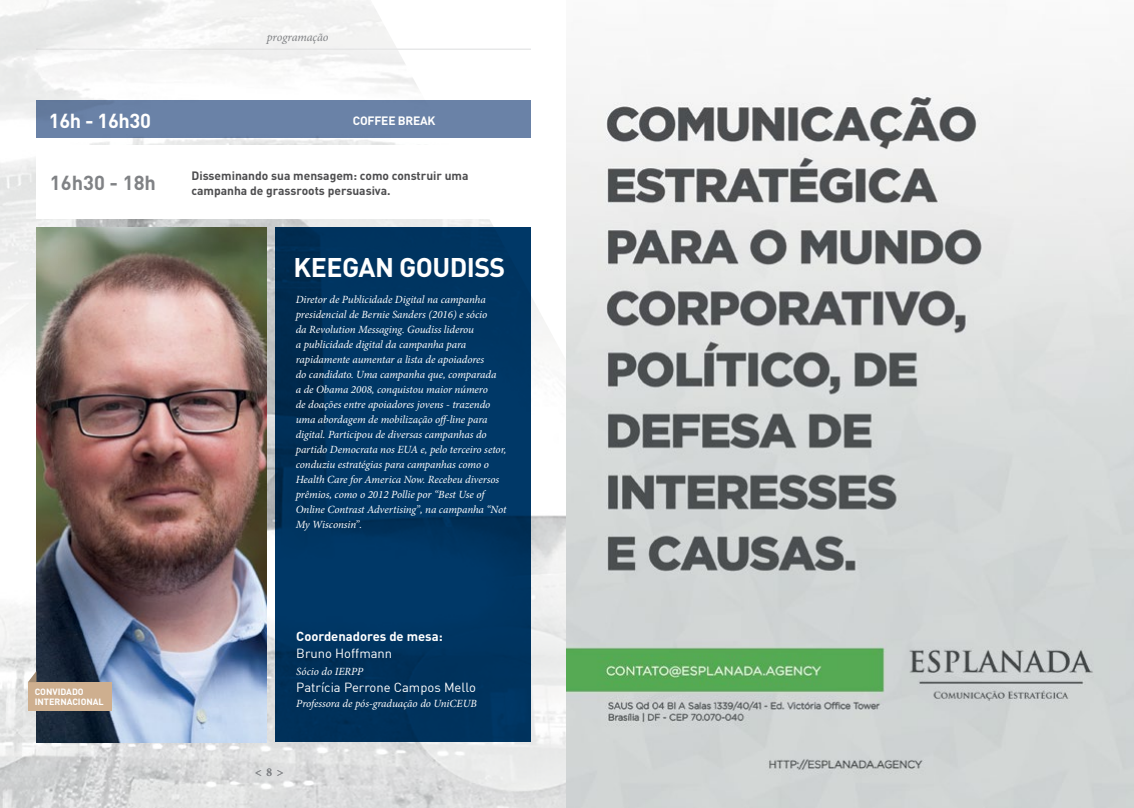
<style>
.page{position:relative;width:1134px;height:808px;background:#fff}
.page>*{position:absolute;margin:0;border:0;box-sizing:border-box;transform-origin:0 0}
.t1{font:700 26.7px "DIN";letter-spacing:-.02em;color:#fff}
.t2{font:700 20.1px "DIN";letter-spacing:-.02em;color:#fff}
.t3{font:700 20.1px "DIN";color:#808285}
.t4{font:13px "DIN";color:#fff}
.t5{font:700 13px "DIN";color:#fff}
.t6{font:700 12px "DIN";color:#4d4d4f}
.t7{font:700 12px "DIN";letter-spacing:-.02em;color:#fff}
.t8{font:italic 12px "Minion Pro";letter-spacing:-.005em;color:#808285}
.t9{font:700 condensed 12px "Minion Pro";color:#808285}
.t10{font:italic 11px/15px "Minion Pro";letter-spacing:-.005em;color:#fff}
.t11{font:700 9px/10px "DIN";color:#fff}
</style>
<div class="page">
<img style="left:0;top:0;width:567px;height:808px">
<div style="left:275px;top:228px;width:256px;height:514px;background:#003867"></div>
<img style="left:36px;top:228px;width:230px;height:514px">
<div style="left:36px;top:101px;width:495px;height:37px;background:#6a82a7"></div>
<div style="left:28px;top:682px;width:84px;height:29px;background:#ceaf8f"></div>
<svg style="left:28px;top:671px;width:8px;height:11px"></svg>
<div style="left:36px;top:146px;width:495px;height:73px;background:#fff"></div>
<img style="left:567px;top:84px;width:567px;height:724px">
<p class="t8" style="left:267px;top:29px;width:63px">programação</p>
<h2 class="t2" style="left:49px;top:108px;width:104px">16h - 16h30</h2>
<p class="t7" style="left:353px;top:113px;width:84px">COFFEE BREAK</p>
<h2 class="t3" style="left:50px;top:170px;width:108px">16h30 - 18h</h2>
<p class="t6" style="left:191px;top:168px;width:279px">Disseminando sua mensagem: como construir uma</p>
<p class="t6" style="left:191px;top:183px;width:201px">campanha de grassroots persuasiva.</p>
<h1 class="t1" style="left:294px;top:250px;width:213px">KEEGAN GOUDISS</h1>
<p class="t10" style="left:296px;top:292px;width:212px">Diretor de Publicidade Digital na campanha presidencial de Bernie Sanders (2016) e sócio<br>da Revolution Messaging. Goudiss liderou<br>a publicidade digital da campanha para rapidamente aumentar a lista de apoiadores<br>do candidato. Uma campanha que, comparada<br>a de Obama 2008, conquistou maior número<br>de doações entre apoiadores jovens - trazendo uma abordagem de mobilização off-line para digital. Participou de diversas campanhas do partido Democrata nos EUA e, pelo terceiro setor, conduziu estratégias para campanhas como o Health Care for America Now. Recebeu diversos prêmios, como o 2012 Pollie por “Best Use of Online Contrast Advertising”, na campanha “Not My Wisconsin”.</p>
<p class="t11" style="left:35px;top:687px;width:71px">CONVIDADO<br>INTERNACIONAL</p>
<p class="t5" style="left:296px;top:628px;width:148px">Coordenadores de mesa:</p>
<p class="t4" style="left:296px;top:645px;width:97px">Bruno Hoffmann</p>
<p class="t10" style="left:296px;top:664px;width:68px">Sócio do IERPP</p>
<p class="t4" style="left:296px;top:679px;width:181px">Patrícia Perrone Campos Mello</p>
<p class="t10" style="left:296px;top:696px;width:182px">Professora de pós-graduação do UniCEUB</p>
<p class="t9" style="left:255px;top:764px;width:30px">&lt; 8 &gt;</p>
</div>
